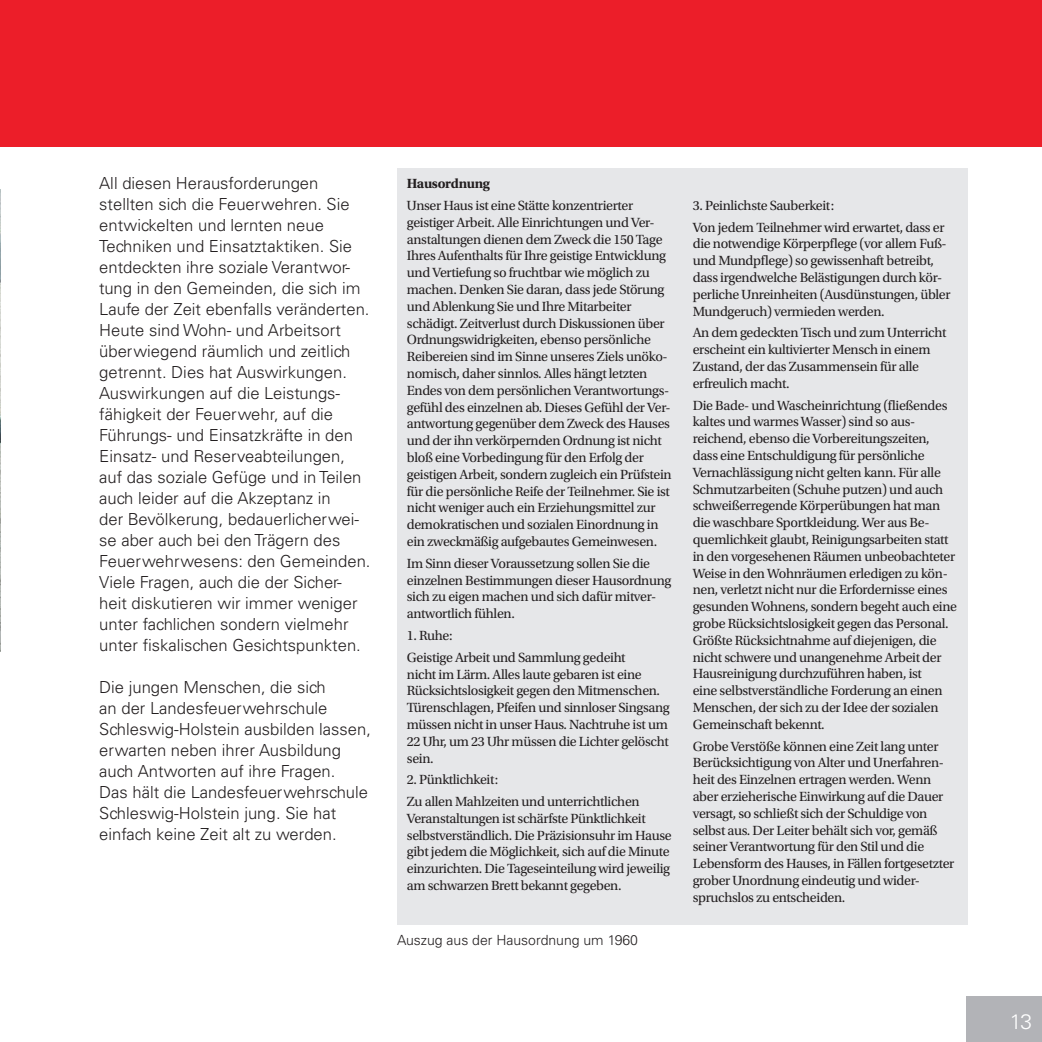
<style>
.page{position:relative;width:1042px;height:1042px;background:#fff}
.page>*{position:absolute;margin:0;border:0;box-sizing:border-box;transform-origin:0 0}
.t1{font:300 21px "Univers LT Std";color:#fff}
.t2{font:300 16.62px/21px "Univers LT Std";color:#231f20}
.t3{font:14px/16.8px "Utopia Std";letter-spacing:-.025em;color:#231f20}
.t4{font:300 14px "Univers LT Std";color:#231f20}
.s1{font-weight:700}
</style>
<div class="page">
<div style="left:0;top:0;width:1042px;height:147px;background:#ec1e29"></div>
<div style="left:966px;top:996px;width:76px;height:46px;background:#b2b3b7"></div>
<img style="left:0;top:189px;width:1px;height:462px">
<div style="left:397px;top:168px;width:570px;height:756px;background:#e6e7e9"></div>
<p class="t2" style="left:99px;top:173px;width:273px">All diesen Herausforderungen stellten sich die Feuerwehren. Sie entwickelten und lernten neue Techniken und Einsatztaktiken. Sie entdeckten ihre soziale Verantwor&shy;tung in den Gemeinden, die sich im Laufe der Zeit ebenfalls veränderten.<br>Heute sind Wohn- und Arbeitsort überwiegend räumlich und zeitlich getrennt. Dies hat Auswirkungen.<br>Auswirkungen auf die Leistungs&shy;fähigkeit der Feuerwehr, auf die Führungs- und Einsatzkräfte in den Einsatz- und Reserveabteilungen, auf das soziale Gefüge und in Teilen auch leider auf die Akzeptanz in<br>der Bevölkerung, bedauerlicherwei&shy;se aber auch bei den Trägern des Feuerwehrwesens: den Gemeinden.<br>Viele Fragen, auch die der Sicher&shy;heit diskutieren wir immer weniger unter fachlichen sondern vielmehr unter fiskalischen Gesichtspunkten.</p>
<p class="t2" style="left:99px;top:677px;width:273px">Die jungen Menschen, die sich<br>an der Landesfeuerwehrschule Schleswig-Holstein ausbilden lassen, erwarten neben ihrer Ausbildung auch Antworten auf ihre Fragen.<br>Das hält die Landesfeuerwehrschule Schleswig-Holstein jung. Sie hat einfach keine Zeit alt zu werden.</p>
<p class="t3" style="left:407px;top:173px;width:228px;line-height:21.7px"><span class="s1">Hausordnung<br></span>Unser Haus ist eine Stätte konzentrierter</p>
<p class="t3" style="left:407px;top:214px;width:266px">geistiger Arbeit. Alle Einrichtungen und Ver&shy;anstaltungen dienen dem Zweck die 150 Tage Ihres Aufenthalts für Ihre geistige Entwicklung und Vertiefung so fruchtbar wie möglich zu machen. Denken Sie daran, dass jede Störung und Ablenkung Sie und Ihre Mitarbeiter schädigt. Zeitverlust durch Diskussionen über Ordnungswidrigkeiten, ebenso persönliche Reibereien sind im Sinne unseres Ziels unöko&shy;nomisch, daher sinnlos. Alles hängt letzten Endes von dem persönlichen Verantwortungs&shy;gefühl des einzelnen ab. Dieses Gefühl der Ver&shy;antwortung gegenüber dem Zweck des Hauses und der ihn verkörpernden Ordnung ist nicht bloß eine Vorbedingung für den Erfolg der geistigen Arbeit, sondern zugleich ein Prüfstein für die persönliche Reife der Teilnehmer. Sie ist nicht weniger auch ein Erziehungsmittel zur demokratischen und sozialen Einordnung in ein zweckmäßig aufgebautes Gemeinwesen.</p>
<p class="t3" style="left:407px;top:555px;width:266px">Im Sinn dieser Voraussetzung sollen Sie die einzelnen Bestimmungen dieser Hausordnung sich zu eigen machen und sich dafür mitver&shy;antwortlich fühlen.</p>
<p class="t3" style="left:407px;top:625px;width:220px;line-height:21.7px">1. Ruhe:<br>Geistige Arbeit und Sammlung gedeiht</p>
<p class="t3" style="left:407px;top:666px;width:264px">nicht im Lärm. Alles laute gebaren ist eine Rücksichtslosigkeit gegen den Mitmenschen.<br>Türenschlagen, Pfeifen und sinnloser Singsang müssen nicht in unser Haus. Nachtruhe ist um 22 Uhr, um 23 Uhr müssen die Lichter gelöscht sein.</p>
<p class="t3" style="left:407px;top:769px;width:234px;line-height:21.7px">2. Pünktlichkeit:<br>Zu allen Mahlzeiten und unterrichtlichen</p>
<p class="t3" style="left:407px;top:810px;width:266px">Veranstaltungen ist schärfste Pünktlichkeit selbstverständlich. Die Präzisionsuhr im Hause gibt jedem die Möglichkeit, sich auf die Minute einzurichten. Die Tageseinteilung wird jeweilig am schwarzen Brett bekannt gegeben.</p>
<p class="t4" style="left:397px;top:932px;width:242px">Auszug aus der Hausordnung um 1960</p>
<p class="t3" style="left:693px;top:195px;width:253px;line-height:21.7px">3. Peinlichste Sauberkeit:<br>Von jedem Teilnehmer wird erwartet, dass er</p>
<p class="t3" style="left:693px;top:236px;width:259px">die notwendige Körperpflege (vor allem Fuß&shy;und Mundpflege) so gewissenhaft betreibt, dass irgendwelche Belästigungen durch kör&shy;perliche Unreinheiten (Ausdünstungen, übler Mundgeruch) vermieden werden.</p>
<p class="t3" style="left:693px;top:325px;width:255px">An dem gedeckten Tisch und zum Unterricht erscheint ein kultivierter Mensch in einem Zustand, der das Zusammensein für alle erfreulich macht.</p>
<p class="t3" style="left:693px;top:397px;width:266px">Die Bade- und Wascheinrichtung (fließendes kaltes und warmes Wasser) sind so aus&shy;reichend, ebenso die Vorbereitungszeiten, dass eine Entschuldigung für persönliche Vernachlässigung nicht gelten kann. Für alle Schmutzarbeiten (Schuhe putzen) und auch schweißerregende Körperübungen hat man die waschbare Sportkleidung. Wer aus Be&shy;quemlichkeit glaubt, Reinigungsarbeiten statt in den vorgesehenen Räumen unbeobachteter Weise in den Wohnräumen erledigen zu kön&shy;nen, verletzt nicht nur die Erfordernisse eines gesunden Wohnens, sondern begeht auch eine grobe Rücksichtslosigkeit gegen das Personal.<br>Größte Rücksichtnahme auf diejenigen, die nicht schwere und unangenehme Arbeit der Hausreinigung durchzuführen haben, ist<br>eine selbstverständliche Forderung an einen Menschen, der sich zu der Idee der sozialen Gemeinschaft bekennt.</p>
<p class="t3" style="left:693px;top:738px;width:263px">Grobe Verstöße können eine Zeit lang unter Berücksichtigung von Alter und Unerfahren&shy;heit des Einzelnen ertragen werden. Wenn aber erzieherische Einwirkung auf die Dauer versagt, so schließt sich der Schuldige von selbst aus. Der Leiter behält sich vor, gemäß seiner Verantwortung für den Stil und die Lebensform des Hauses, in Fällen fortgesetzter grober Unordnung eindeutig und wider&shy;spruchslos zu entscheiden.</p>
<p class="t1" style="left:1010px;top:1009px;width:24px">13</p>
</div>
